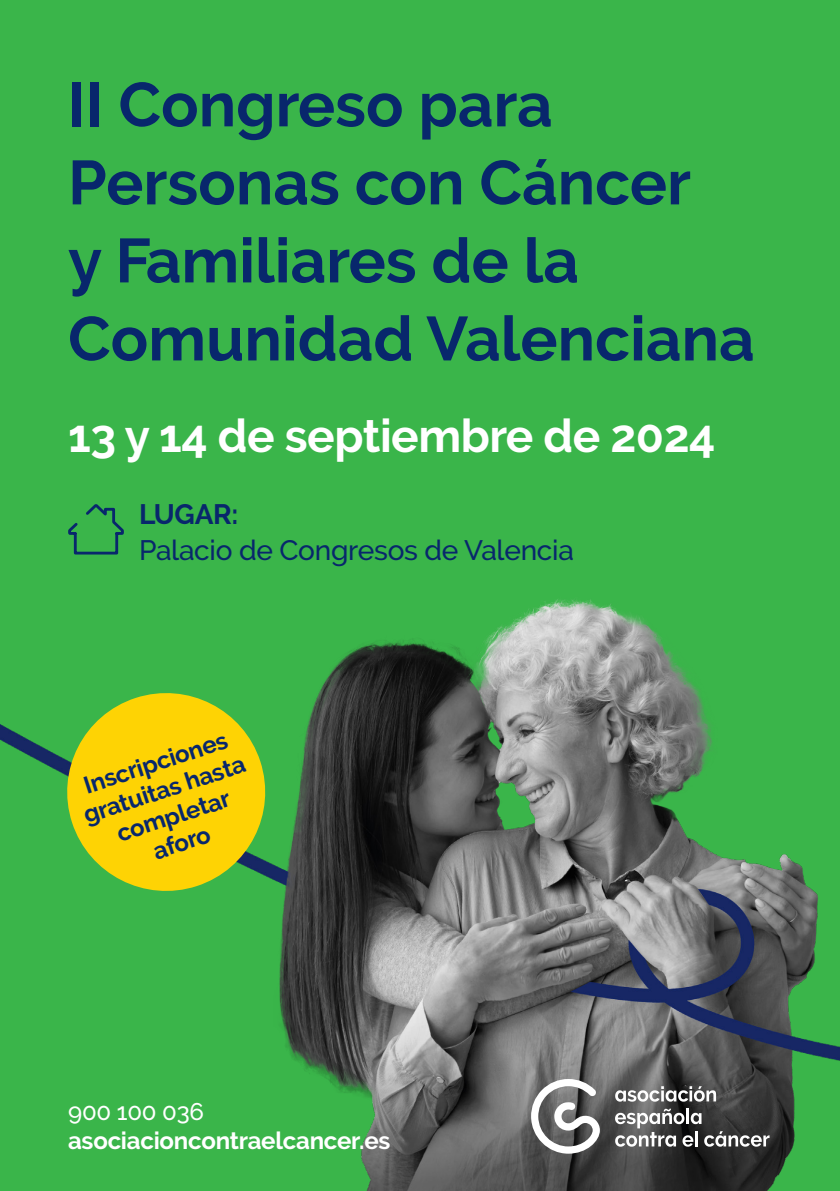
<style>
.page{position:relative;width:840px;height:1191px;background:#fff}
.page>*{position:absolute;margin:0;border:0;box-sizing:border-box;transform-origin:0 0}
.t1{font:700 62px/78px "Raleway";color:#08276c}
.t2{font:700 46px "Raleway";letter-spacing:-.01em;color:#fff}
.t3{font:500 28px "Raleway";letter-spacing:-.01em;color:#08276c}
.t4{font:700 28px "Raleway";letter-spacing:-.01em;color:#08276c}
.t5{font:700 24px/28px "Raleway";color:#08276c;text-align:center}
.t6{font:700 24px "Raleway";letter-spacing:-.01em;color:#fff}
.t7{font:500 24px "Raleway";letter-spacing:-.01em;color:#fff}
</style>
<div class="page">
<div style="left:0;top:0;width:839px;height:1191px;background:#3ab54a"></div>
<img style="left:0;top:599px;width:839px;height:592px">
<svg style="left:530px;top:1079px;width:69px;height:74px;background:#949494"></svg>
<svg style="left:614px;top:1108px;width:155px;height:38px;background:#686868"></svg>
<svg style="left:614px;top:1086px;width:101px;height:15px;background:#8f8f8f"></svg>
<svg style="left:69px;top:504px;width:55px;height:51px"></svg>
<svg style="left:55px;top:681px;width:222px;height:222px;fill:#fed304"></svg>
<p class="t1" style="left:68px;top:66px;width:687px">II Congreso para<br>Personas con Cáncer<br>y Familiares de la<br>Comunidad Valenciana</p>
<p class="t2" style="left:68px;top:409px;width:648px">13 y 14 de septiembre de 2024</p>
<p class="t4" style="left:139px;top:498px;width:101px">LUGAR:</p>
<p class="t3" style="left:139px;top:534px;width:436px">Palacio de Congresos de Valencia</p>
<p class="t5" style="left:71px;top:775px;width:170px;rotate:-18deg">Inscripciones gratuitas hasta completar aforo</p>
<p class="t7" style="left:68px;top:1098px;width:137px">900 100 036</p>
<p class="t6" style="left:68px;top:1127px;width:324px">asociacioncontraelcancer.es</p>
</div>
